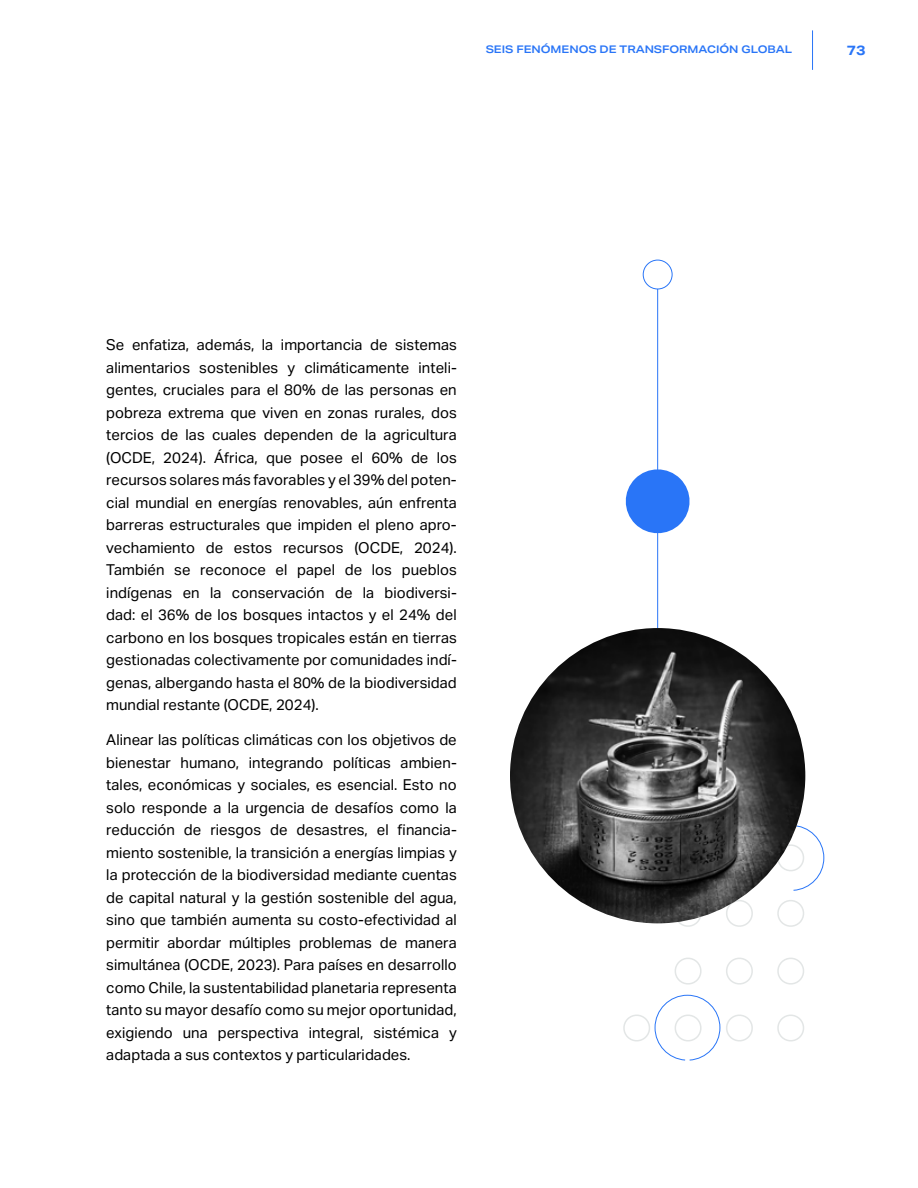
<style>
.page{position:relative;width:918px;height:1188px;background:#fff}
.page>*{position:absolute;margin:0;border:0;box-sizing:border-box;transform-origin:0 0}
.t1{font:15px/22.5px "Aktiv Grotesk";color:#000;text-align:justify}
.t2{font:700 13.5px "Aktiv Grotesk Ex";color:#2975f7}
.t3{font:600 10.5px "Aktiv Grotesk Ex";color:#2975f7}
</style>
<div class="page">
<hr style="left:812px;top:30px;width:1px;height:40px;background:#2975f7">
<svg style="left:801px;top:778px;width:5px;height:30px"></svg>
<svg style="left:777px;top:900px;width:27px;height:27px"></svg>
<svg style="left:777px;top:957px;width:27px;height:28px"></svg>
<svg style="left:777px;top:1014px;width:27px;height:28px"></svg>
<svg style="left:723px;top:897px;width:30px;height:30px"></svg>
<svg style="left:726px;top:957px;width:27px;height:28px"></svg>
<svg style="left:726px;top:1014px;width:27px;height:28px"></svg>
<svg style="left:672px;top:916px;width:31px;height:11px"></svg>
<svg style="left:674px;top:957px;width:28px;height:28px"></svg>
<svg style="left:674px;top:1014px;width:28px;height:28px"></svg>
<svg style="left:623px;top:1014px;width:27px;height:28px"></svg>
<div style="left:655px;top:995px;width:65px;height:65px;border:1px solid #2975f7;border-radius:32px"></div>
<svg style="left:758px;top:825px;width:67px;height:66px"></svg>
<hr style="left:657px;top:272px;width:1px;height:365px;background:#2975f7">
<svg style="left:625px;top:466px;width:65px;height:70px"></svg>
<img style="left:510px;top:628px;width:295px;height:295px;border-radius:148px">
<div style="left:643px;top:260px;width:29px;height:29px;background:#fff;border-radius:50%"></div>
<div style="left:643px;top:260px;width:30px;height:29px;border:1px solid #2975f7;border-radius:50%"></div>
<p class="t3" style="left:486px;top:43px;width:14px">SEIS</p>
<p class="t3" style="left:516px;top:43px;width:18px">FENÓMENOS</p>
<p class="t3" style="left:600px;top:43px;width:38px">DE TRANSFORMACIÓN</p>
<p class="t3" style="left:741px;top:43px;width:19px">GLOBAL</p>
<p class="t2" style="left:847px;top:42px;width:20px">73</p>
<p class="t1" style="left:106px;top:334px;width:352px">Se enfatiza, además, la importancia de sistemas alimentarios sostenibles y climáticamente inteli&shy;gentes, cruciales para el 80% de las personas en pobreza extrema que viven en zonas rurales, dos tercios de las cuales dependen de la agricultura (OCDE, 2024). África, que posee el 60% de los recursos solares más favorables y el 39% del poten&shy;cial mundial en energías renovables, aún enfrenta barreras estructurales que impiden el pleno apro&shy;vechamiento de estos recursos (OCDE, 2024).<br>También se reconoce el papel de los pueblos indígenas en la conservación de la biodiversi&shy;dad: el 36% de los bosques intactos y el 24% del carbono en los bosques tropicales están en tierras gestionadas colectivamente por comunidades indí&shy;genas, albergando hasta el 80% de la biodiversidad mundial restante (OCDE, 2024).</p>
<p class="t1" style="left:106px;top:729px;width:352px">Alinear las políticas climáticas con los objetivos de bienestar humano, integrando políticas ambien&shy;tales, económicas y sociales, es esencial. Esto no solo responde a la urgencia de desafíos como la reducción de riesgos de desastres, el financia&shy;miento sostenible, la transición a energías limpias y la protección de la biodiversidad mediante cuentas de capital natural y la gestión sostenible del agua, sino que también aumenta su costo-efectividad al permitir abordar múltiples problemas de manera simultánea (OCDE, 2023). Para países en desarrollo como Chile, la sustentabilidad planetaria representa tanto su mayor desafío como su mejor oportunidad, exigiendo una perspectiva integral, sistémica y adaptada a sus contextos y particularidades.</p>
</div>
